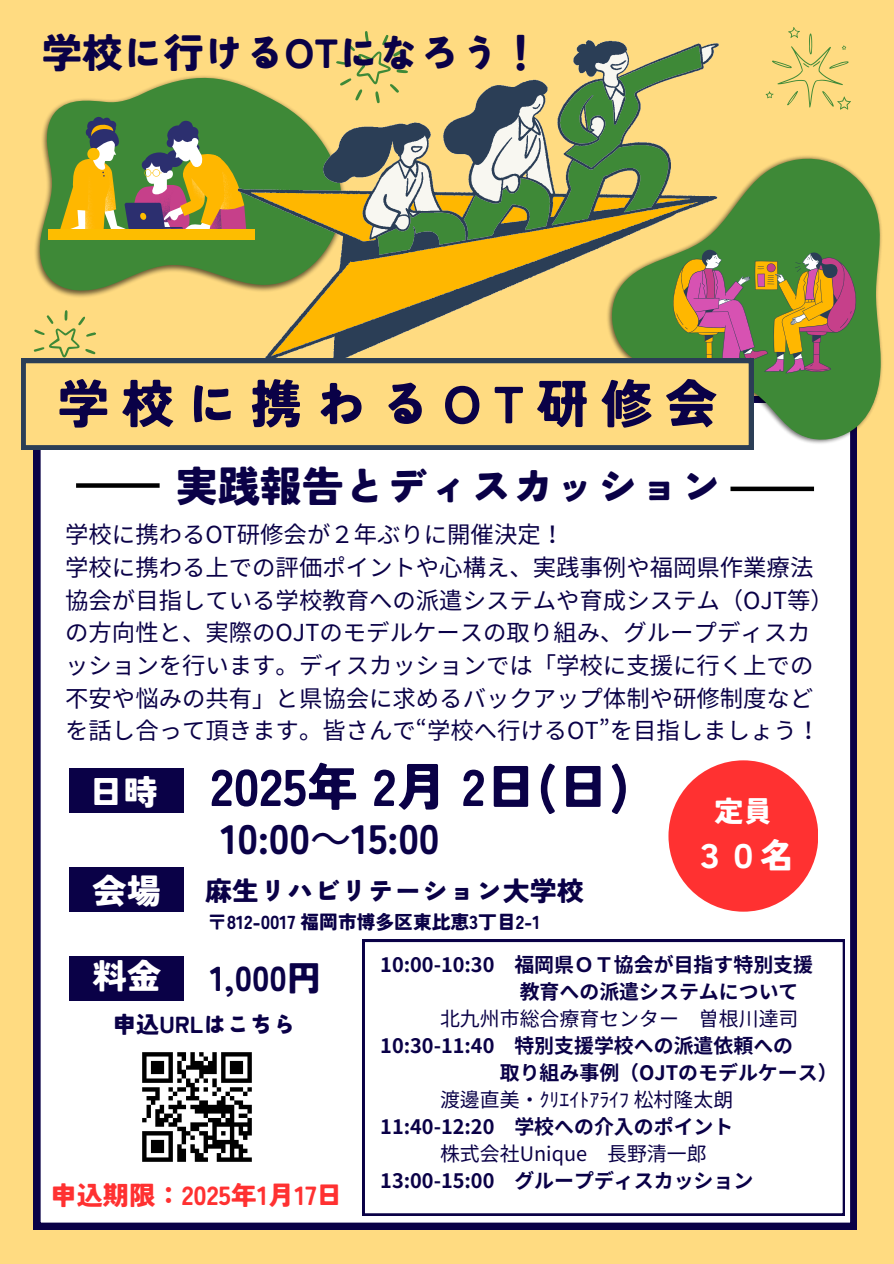
<style>
.page{position:relative;width:894px;height:1264px;background:#fff}
.page>*{position:absolute;margin:0;border:0;box-sizing:border-box;transform-origin:0 0}
.t1{font:900 52.05px "Tsunagi Gothic";letter-spacing:.235em;color:#0a0147}
.t2{font:900 51.45px "Tsunagi Gothic";color:#0a0147}
.t3{font:900 42px "Tsunagi Gothic";color:#0a0147}
.t4{font:900 41.1px "Tsunagi Gothic";color:#0a0147}
.t5{font:900 40.5px "Tsunagi Gothic";color:#0a0147}
.t6{font:900 34.5px "Tsunagi Gothic";color:#fff}
.t7{font:900 34.5px "Tsunagi Gothic";color:#0a0147}
.t8{font:900 33.9px "Tsunagi Gothic";color:#fff}
.t9{font:900 28.8px "Tsunagi Gothic";color:#fff}
.t10{font:900 27px "Tsunagi Gothic";color:#0a0147}
.t11{font:900 26.25px "Tsunagi Gothic";color:#ff3131}
.t12{font:23.4px/32.7px "Noto Sans JP";color:#0a0147}
.t13{font:900 23.25px "Tsunagi Gothic";color:#0a0147}
.t14{font:700 19.95px "Noto Sans JP";color:#0a0147}
.t15{font:19.95px "Noto Sans JP";color:#0a0147}
.t16{font:900 18.75px "Tsunagi Gothic";color:#0a0147}
.s1{font-family:"Noto Sans CJ Ksc";font-weight:400}
</style>
<div class="page">
<div style="left:0;top:0;width:893px;height:1263px;background:#ffdb81"></div>
<div style="left:34px;top:449px;width:822px;height:780px;background:#fff"></div>
<img style="left:35px;top:76px;width:187px;height:221px">
<svg style="left:39px;top:78px;width:199px;height:213px;fill:#3e8937"></svg>
<img style="left:584px;top:442px;width:273px;height:21px">
<svg style="left:718px;top:156px;width:165px;height:286px;fill:#3e8937"></svg>
<svg style="left:60px;top:116px;width:178px;height:113px"></svg>
<div style="left:48px;top:229px;width:206px;height:11px;background:#fdbd00"></div>
<svg style="left:238px;top:40px;width:480px;height:319px"></svg>
<svg style="left:671px;top:250px;width:185px;height:123px"></svg>
<svg style="left:765px;top:27px;width:86px;height:83px"></svg>
<svg style="left:335px;top:31px;width:73px;height:73px"></svg>
<svg style="left:33px;top:310px;width:64px;height:49px"></svg>
<div style="left:668px;top:760px;width:150px;height:151px;background:#ff3131;border-radius:50%"></div>
<svg style="left:21px;top:359px;width:732px;height:90px"></svg>
<div style="left:76px;top:483px;width:83px;height:5px;background:#000"></div>
<div style="left:730px;top:486px;width:83px;height:5px;background:#000"></div>
<div style="left:70px;top:768px;width:114px;height:44px;background:#0a0147"></div>
<div style="left:70px;top:867px;width:114px;height:44px;background:#0a0147"></div>
<div style="left:70px;top:956px;width:114px;height:45px;background:#0a0147"></div>
<div style="left:362px;top:939px;width:482px;height:276px;background:#fff"></div>
<img style="left:129px;top:1039px;width:135px;height:135px">
<p class="t5" style="left:42px;top:32px;width:501px">学校に行けるOTになろう！</p>
<h5 class="t1" style="left:57px;top:377px;width:661px">学校に携わるOT研修会</h5>
<p class="t3" style="left:176px;top:465px;width:548px">実践報告とディスカッション</p>
<p class="t12" style="left:65px;top:517px;width:500px">学校に携わるOT研修会が２年ぶりに開催決定！</p>
<p class="t12" style="left:65px;top:550px;width:770px">学校に携わる上での評価ポイントや心構え、実践事例や福岡県作業療法協会が目指している学校教育への派遣システムや育成システム（OJT等）の方向性と、実際のOJTのモデルケースの取り組み、グループディスカッションを行います。ディスカッションでは「学校に支援に行く上での不安や悩みの共有」と県協会に求めるバックアップ体制や研修制度などを話し合って頂きます。皆さんで“学校へ行けるOT”を目指しましょう！</p>
<p class="t6" style="left:89px;top:774px;width:71px">日時</p>
<h1 class="t2" style="left:210px;top:760px;width:421px">2025年 2月 2日(日)</h1>
<p class="t4" style="left:220px;top:817px;width:220px">10:00<span class="s1">～</span>15:00</p>
<h4 class="t10" style="left:205px;top:877px;width:380px">麻生リハビリテーション大学校</h4>
<h3 class="t9" style="left:714px;top:796px;width:59px">定員</h3>
<h3 class="t8" style="left:692px;top:838px;width:103px">３０名</h3>
<p class="t6" style="left:92px;top:873px;width:71px">会場</p>
<h6 class="t16" style="left:208px;top:912px;width:334px">〒812-0017 福岡市博多区東比恵3丁目2-1</h6>
<p class="t7" style="left:210px;top:961px;width:113px">1,000円</p>
<p class="t14" style="left:380px;top:948px;width:434px">10:00-10:30 福岡県ＯＴ協会が目指す特別支援</p>
<p class="t6" style="left:92px;top:958px;width:71px">料金</p>
<p class="t14" style="left:519px;top:975px;width:280px">教育への派遣システムについて</p>
<h5 class="t15" style="left:440px;top:1002px;width:360px">北九州市総合療育センター 曽根川達司</h5>
<h5 class="t14" style="left:380px;top:1029px;width:414px">10:30-11:40 特別支援学校への派遣依頼への</h5>
<h2 class="t14" style="left:499px;top:1056px;width:339px">取り組み事例（OJTのモデルケース）</h2>
<h5 class="t15" style="left:440px;top:1083px;width:294px">渡邊直美・ｸﾘｴｲﾄｱﾗｲﾌ松村隆太朗</h5>
<h4 class="t14" style="left:380px;top:1110px;width:354px">11:40-12:20 学校への介入のポイント</h4>
<h6 class="t15" style="left:440px;top:1137px;width:268px">株式会社Unique 長野清一郎</h6>
<p class="t14" style="left:380px;top:1164px;width:374px">13:00-15:00 グループディスカッション</p>
<h5 class="t13" style="left:113px;top:1012px;width:185px">申込URLはこちら</h5>
<p class="t11" style="left:50px;top:1181px;width:293px">申込期限：2025年1月17日</p>
</div>
